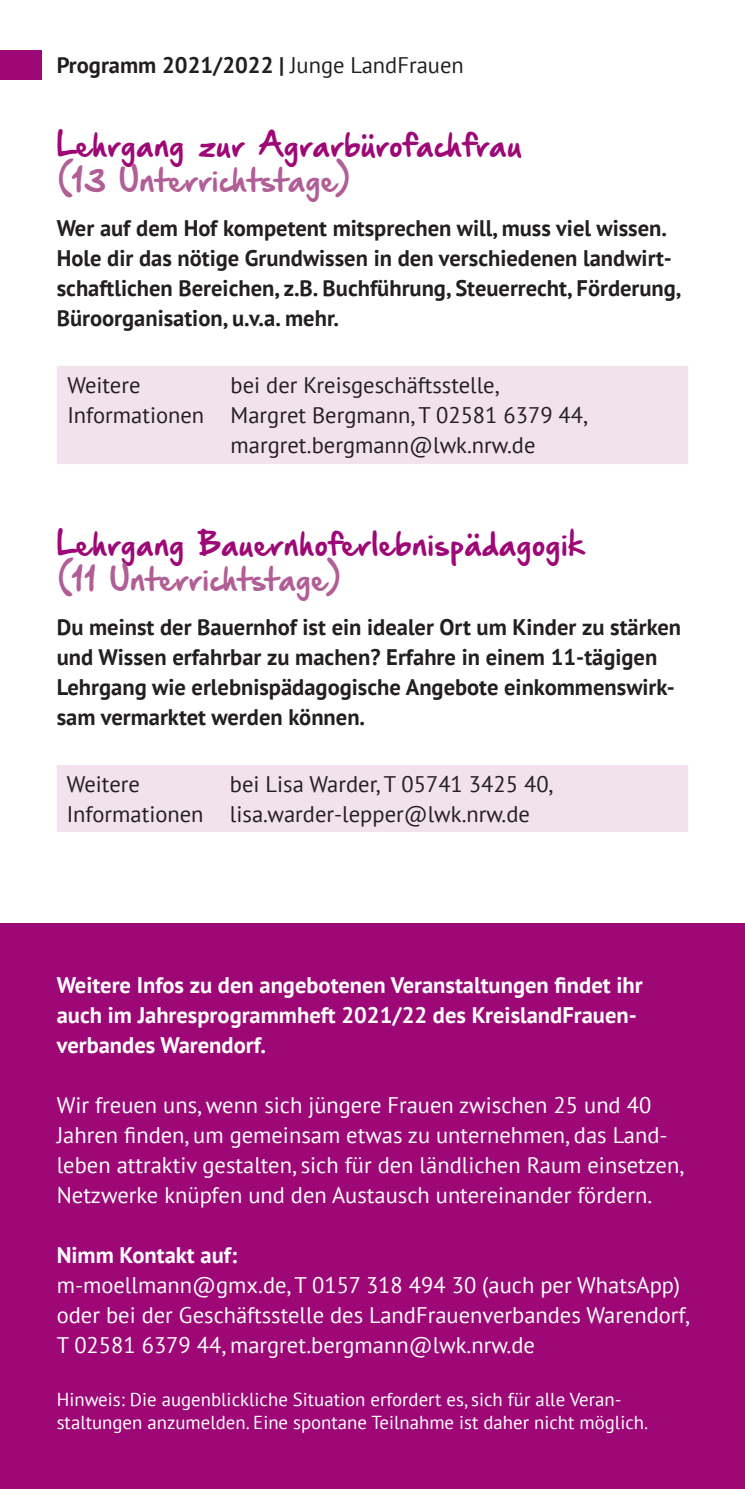
<style>
.page{position:relative;width:745px;height:1489px;background:#fff}
.page>*{position:absolute;margin:0;border:0;box-sizing:border-box;transform-origin:0 0}
.t1{font:27.5px "Hand Of Sean Demo";color:#9d0876}
.t2{font:27.5px "Hand Of Sean Demo";color:#b25e96}
.t3{font:700 22.5px/30px "PT Sans";color:#231f20}
.t4{font:22.5px/30px "PT Sans";color:#fff}
.t5{font:22.5px/30px "PT Sans";color:#231f20}
.t6{font:700 22.5px/30px "PT Sans";color:#fff}
.t7{font:18.75px/22.5px "PT Sans";color:#fff}
.s1{font-weight:400}
</style>
<div class="page">
<div style="left:0;top:923px;width:744px;height:565px;background:#9d0876"></div>
<div style="left:57px;top:366px;width:630px;height:98px;background:#f1e2ec"></div>
<div style="left:57px;top:765px;width:630px;height:67px;background:#f1e2ec"></div>
<div style="left:0;top:50px;width:41px;height:30px;background:#9d0876"></div>
<p class="t3" style="left:57px;top:50px;width:408px">Programm 2021/2022 | <span class="s1">Junge LandFrauen</span></p>
<p class="t1" style="left:57px;top:131px;width:467px">Lehrgang zur Agrarbürofachfrau</p>
<p class="t2" style="left:57px;top:166px;width:296px">(13 Unterrichtstage)</p>
<p class="t3" style="left:57px;top:212px;width:625px">Wer auf dem Hof kompetent mitsprechen will, muss viel wissen.<br>Hole dir das nötige Grundwissen in den verschiedenen landwirt&shy;schaftlichen Bereichen, z.B. Buchführung, Steuerrecht, Förderung, Büroorganisation, u.v.a. mehr.</p>
<p class="t5" style="left:67px;top:370px;width:138px">Weitere<br>Informationen</p>
<p class="t5" style="left:230px;top:370px;width:358px">bei der Kreisgeschäftsstelle,<br>Margret Bergmann, T 02581 6379 44, margret.bergmann@lwk.nrw.de</p>
<p class="t1" style="left:57px;top:530px;width:529px">Lehrgang Bauernhoferlebnispädagogik</p>
<p class="t2" style="left:57px;top:565px;width:287px">(11 Unterrichtstage)</p>
<p class="t3" style="left:57px;top:611px;width:625px">Du meinst der Bauernhof ist ein idealer Ort um Kinder zu stärken und Wissen erfahrbar zu machen? Erfahre in einem 11-tägigen Lehrgang wie erlebnispädagogische Angebote einkommenswirk&shy;sam vermarktet werden können.</p>
<p class="t5" style="left:67px;top:768px;width:138px">Weitere<br>Informationen</p>
<p class="t5" style="left:230px;top:768px;width:324px">bei Lisa Warder, T 05741 3425 40, lisa.warder-lepper@lwk.nrw.de</p>
<p class="t6" style="left:57px;top:969px;width:587px">Weitere Infos zu den angebotenen Veranstaltungen findet ihr auch im Jahresprogrammheft 2021/22 des KreislandFrauen&shy;verbandes Warendorf.</p>
<p class="t4" style="left:57px;top:1089px;width:628px">Wir freuen uns, wenn sich jüngere Frauen zwischen 25 und 40<br>Jahren finden, um gemeinsam etwas zu unternehmen, das Land&shy;leben attraktiv gestalten, sich für den ländlichen Raum einsetzen, Netzwerke knüpfen und den Austausch untereinander fördern.</p>
<p class="t6" style="left:57px;top:1239px;width:182px">Nimm Kontakt auf:</p>
<p class="t4" style="left:57px;top:1269px;width:634px">m-moellmann@gmx.de, T 0157 318 494 30 (auch per WhatsApp) oder bei der Geschäftsstelle des LandFrauenverbandes Warendorf,<br>T 02581 6379 44, margret.bergmann@lwk.nrw.de</p>
<p class="t7" style="left:57px;top:1387px;width:592px">Hinweis: Die augenblickliche Situation erfordert es, sich für alle Veran&shy;staltungen anzumelden. Eine spontane Teilnahme ist daher nicht möglich.</p>
</div>
